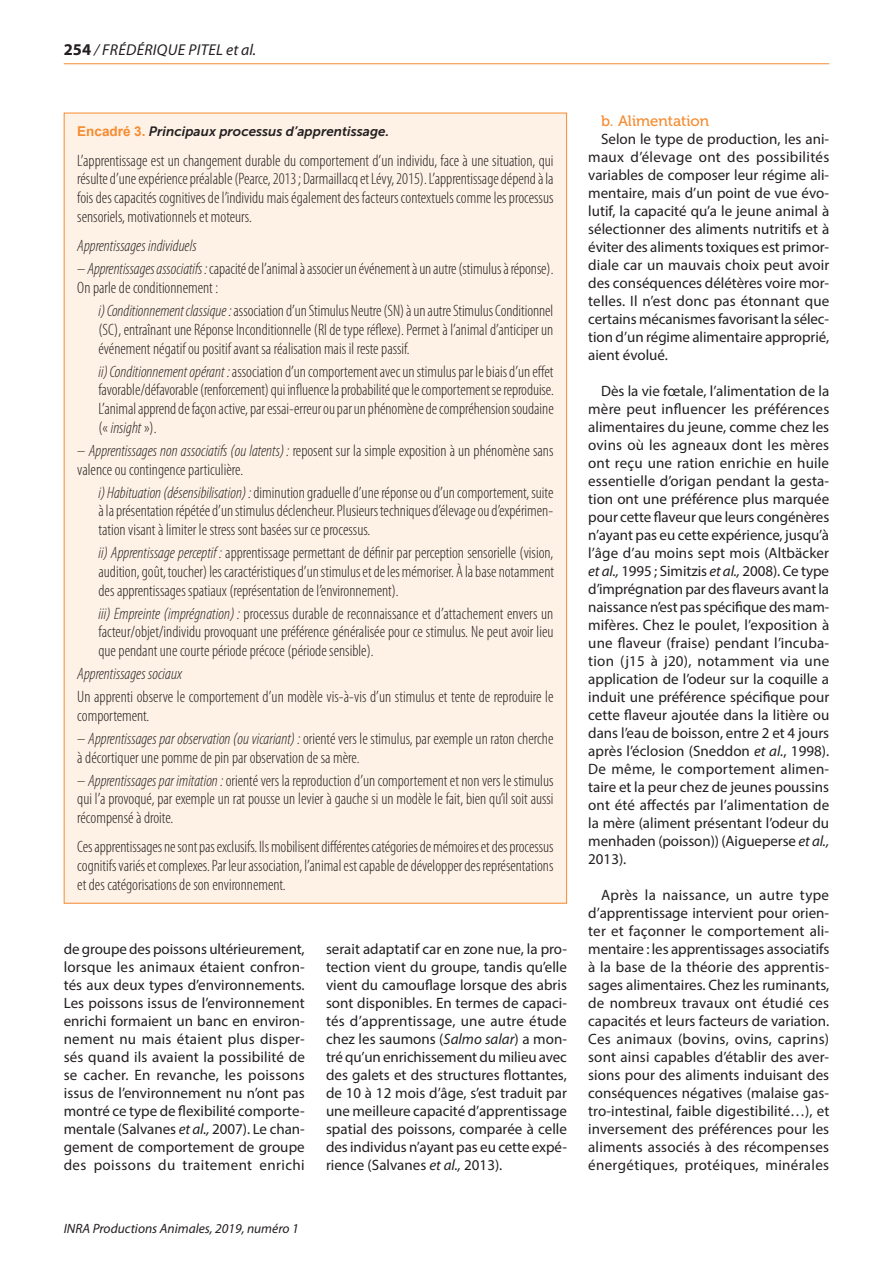
<style>
.page{position:relative;width:893px;height:1263px;background:#fff}
.page>*{position:absolute;margin:0;border:0;box-sizing:border-box;transform-origin:0 0}
.t1{font:300 condensed 16.5px/18.8px "Myriad Pro";color:#231f20;text-align:justify}
.t2{font:italic 300 condensed 16.5px "Myriad Pro";color:#231f20}
.t3{font:italic 15.75px "Myriad Pro";letter-spacing:.02em;color:#231f20}
.t4{font:15px/18px "Myriad Pro";color:#231f20;text-align:justify}
.t5{font:15px "Museo 500";color:#f58c32}
.t6{font:italic 13.5px "Museo Sans 700";color:#231f20}
.t7{font:italic 13.5px "Myriad Pro";color:#231f20}
.s1{font-weight:700;font-style:normal;font-size:16.5px}
.s2{font-family:"Arial";font-weight:700;font-style:normal;color:#f58c32}
.s3{font-style:italic}
</style>
<div class="page">
<hr style="left:64px;top:63px;width:765px;height:1px;background:#f58c32">
<div style="left:64px;top:113px;width:503px;height:790px;background:#fef1e5"></div>
<p class="t3" style="left:64px;top:40px;width:194px"><span class="s1">254</span> / FRÉDÉRIqUE PITEL et al.</p>
<p class="t6" style="left:77px;top:124px;width:313px"><span class="s2">Encadré 3.</span> Principaux processus d’apprentissage.</p>
<p class="t1" style="left:77px;top:151px;width:478px">L’apprentissage est un changement durable du comportement d’un individu, face à une situation, qui résulte d’une expérience préalable (Pearce, 2013; Darmaillacq et Lévy, 2015). L’apprentissage dépend à la fois des capacités cognitives de l’individu mais également des facteurs contextuels comme les processus sensoriels, motivationnels et moteurs.</p>
<p class="t2" style="left:77px;top:237px;width:121px">Apprentissages individuels</p>
<p class="t1" style="left:77px;top:260px;width:478px">– <span class="s3">Apprentissages associatifs :</span> capacité de l’animal à associer un événement à un autre (stimulus à réponse).<br>On parle de conditionnement :</p>
<p class="t1" style="left:99px;top:302px;width:456px"><span class="s3">i) Conditionnement classique:</span> association d’un Stimulus Neutre (SN) à un autre Stimulus Conditionnel (SC), entraînant une Réponse Inconditionnelle (RI de type réflexe). Permet à l’animal d’anticiper un événement négatif ou positif avant sa réalisation mais il reste passif.</p>
<p class="t1" style="left:99px;top:362px;width:457px"><span class="s3">ii) Conditionnement opérant :</span> association d’un comportement avec un stimulus par le biais d’un effet favorable/défavorable (renforcement) qui influence la probabilité que le comportement se reproduise.<br>L’animal apprend de façon active, par essai-erreur ou par un phénomène de compréhension soudaine (« <span class="s3">insight</span>»).</p>
<p class="t1" style="left:77px;top:441px;width:478px">– <span class="s3">Apprentissages non associatifs (ou latents) :</span> reposent sur la simple exposition à un phénomène sans valence ou contingence particulière.</p>
<p class="t1" style="left:99px;top:483px;width:456px"><span class="s3">i) Habituation (désensibilisation) :</span> diminution graduelle d’une réponse ou d’un comportement, suite à la présentation répétée d’un stimulus déclencheur. Plusieurs techniques d’élevage ou d’expérimen&shy;tation visant à limiter le stress sont basées sur ce processus.</p>
<p class="t1" style="left:99px;top:544px;width:457px"><span class="s3">ii) Apprentissage perceptif :</span> apprentissage permettant de définir par perception sensorielle (vision, audition, goût, toucher) les caractéristiques d’un stimulus et de les mémoriser. À la base notamment des apprentissages spatiaux (représentation de l’environnement).</p>
<p class="t1" style="left:99px;top:604px;width:456px"><span class="s3">iii) Empreinte (imprégnation) :</span> processus durable de reconnaissance et d’attachement envers un facteur/objet/individu provoquant une préférence généralisée pour ce stimulus. Ne peut avoir lieu que pendant une courte période précoce (période sensible).</p>
<p class="t2" style="left:77px;top:665px;width:106px">Apprentissages sociaux</p>
<p class="t1" style="left:77px;top:688px;width:478px">Un apprenti observe le comportement d’un modèle vis-à-vis d’un stimulus et tente de reproduire le comportement.</p>
<p class="t1" style="left:77px;top:729px;width:478px">– <span class="s3">Apprentissages par observation (ou vicariant) :</span> orienté vers le stimulus, par exemple un raton cherche à décortiquer une pomme de pin par observation de sa mère.</p>
<p class="t1" style="left:77px;top:771px;width:478px">– <span class="s3">Apprentissages par imitation:</span> orienté vers la reproduction d’un comportement et non vers le stimulus qui l’a provoqué, par exemple un rat pousse un levier à gauche si un modèle le fait, bien qu’il soit aussi récompensé à droite.</p>
<p class="t1" style="left:77px;top:838px;width:478px">Ces apprentissages ne sont pas exclusifs. Ils mobilisent différentes catégories de mémoires et des processus cognitifs variés et complexes. Par leur association, l’animal est capable de développer des représentations et des catégorisations de son environnement.</p>
<p class="t4" style="left:64px;top:940px;width:243px">de groupe des poissons ultérieurement, lorsque les animaux étaient confron&shy;tés aux deux types d’environnements.<br>Les poissons issus de l’environnement enrichi formaient un banc en environ&shy;nement nu mais étaient plus disper&shy;sés quand ils avaient la possibilité de se cacher. En revanche, les poissons issus de l’environnement nu n’ont pas montré ce type de flexibilité comporte&shy;mentale (Salvanes <span class="s3">et al.,</span> 2007). Le chan&shy;gement de comportement de groupe des poissons du traitement enrichi</p>
<p class="t4" style="left:326px;top:940px;width:242px">serait adaptatif car en zone nue, la pro&shy;tection vient du groupe, tandis qu’elle vient du camouflage lorsque des abris sont disponibles. En termes de capaci&shy;tés d’apprentissage, une autre étude chez les saumons (<span class="s3">Salmo salar</span>) a mon&shy;tré qu’un enrichissement du milieu avec des galets et des structures flottantes, de 10 à 12 mois d’âge, s’est traduit par une meilleure capacité d’apprentissage spatial des poissons, comparée à celle des individus n’ayant pas eu cette expé&shy;rience (Salvanes <span class="s3">et al.,</span> 2013).</p>
<p class="t7" style="left:64px;top:1220px;width:236px">INRA Productions Animales, 2019, numéro 1</p>
<p class="t5" style="left:601px;top:113px;width:110px">b. Alimentation</p>
<p class="t4" style="left:588px;top:130px;width:243px;text-indent:13px">Selon le type de production, les ani&shy;maux d’élevage ont des possibilités variables de composer leur régime ali&shy;mentaire, mais d’un point de vue évo&shy;lutif, la capacité qu’a le jeune animal à sélectionner des aliments nutritifs et à éviter des aliments toxiques est primor&shy;diale car un mauvais choix peut avoir des conséquences délétères voire mor&shy;telles. Il n’est donc pas étonnant que certains mécanismes favorisant la sélec&shy;tion d’un régime alimentaire approprié, aient évolué.</p>
<p class="t4" style="left:588px;top:382px;width:243px;text-indent:13px">Dès la vie fœtale, l’alimentation de la mère peut influencer les préférences alimentaires du jeune, comme chez les ovins où les agneaux dont les mères ont reçu une ration enrichie en huile essentielle d’origan pendant la gesta&shy;tion ont une préférence plus marquée pour cette flaveur que leurs congénères n’ayant pas eu cette expérience, jusqu’à l’âge d’au moins sept mois (Altbäcker <span class="s3">et al.,</span> 1995 ; Simitzis <span class="s3">et al.,</span> 2008). Ce type d’imprégnation par des flaveurs avant la naissance n’est pas spécifique des mam&shy;mifères. Chez le poulet, l’exposition à une flaveur (fraise) pendant l’incuba&shy;tion (j15 à j20), notamment via une application de l’odeur sur la coquille a induit une préférence spécifique pour cette flaveur ajoutée dans la litière ou dans l’eau de boisson, entre 2 et 4 jours après l’éclosion (Sneddon <span class="s3">et al.</span>, 1998).<br>De même, le comportement alimen&shy;taire et la peur chez de jeunes poussins ont été affectés par l’alimentation de la mère (aliment présentant l’odeur du menhaden (poisson)) (Aigueperse <span class="s3">et al., </span>2013).</p>
<p class="t4" style="left:588px;top:886px;width:243px;text-indent:13px">Après la naissance, un autre type d’apprentissage intervient pour orien&shy;ter et façonner le comportement ali&shy;mentaire : les apprentissages associatifs à la base de la théorie des apprentis&shy;sages alimentaires. Chez les ruminants, de nombreux travaux ont étudié ces capacités et leurs facteurs de variation.<br>Ces animaux (bovins, ovins, caprins) sont ainsi capables d’établir des aver&shy;sions pour des aliments induisant des conséquences négatives (malaise gas&shy;tro-intestinal, faible digestibilité…), et inversement des préférences pour les aliments associés à des récompenses énergétiques, protéiques, minérales</p>
</div>
